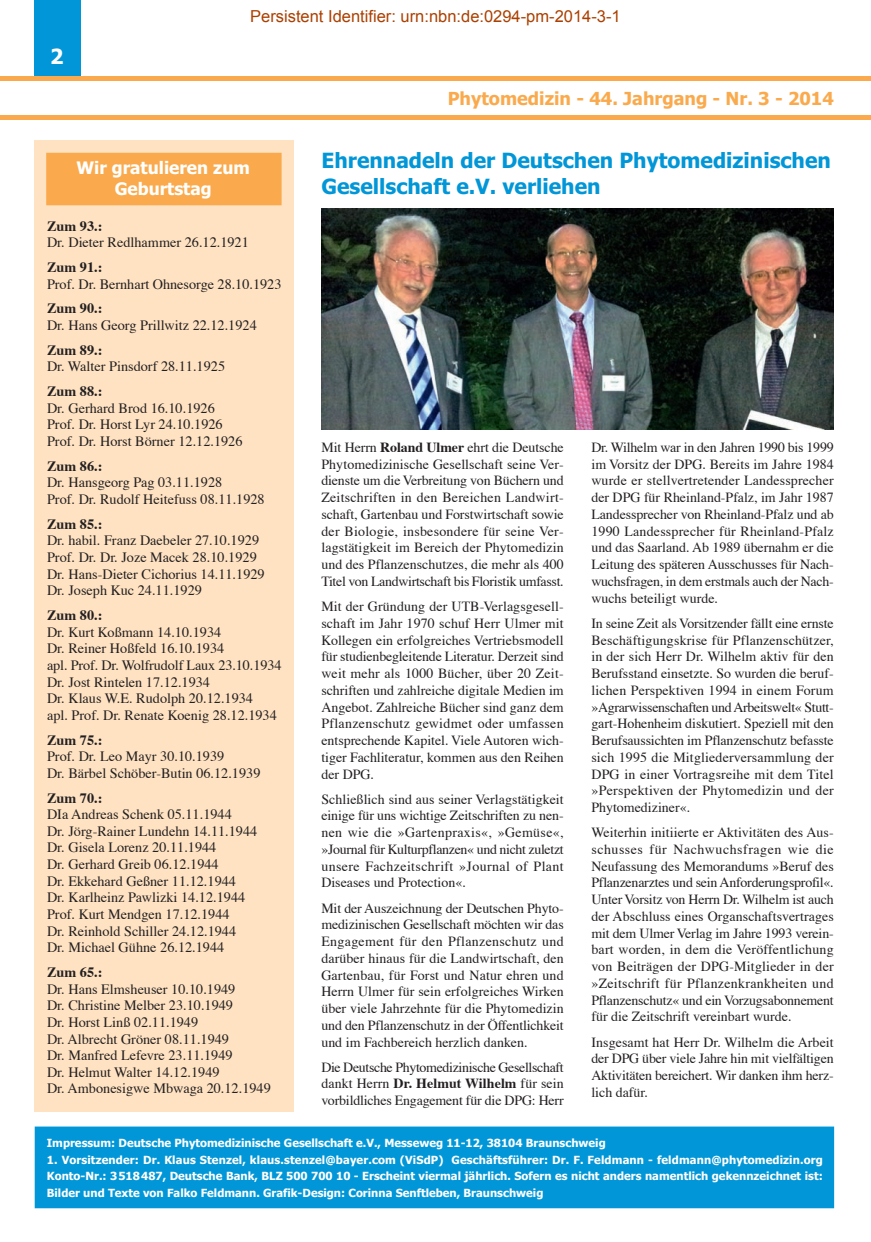
<style>
.page{position:relative;width:871px;height:1242px;background:#fff}
.page>*{position:absolute;margin:0;border:0;box-sizing:border-box;transform-origin:0 0}
.t1{font:700 21px/25.2px "Tahoma";color:#0196d7}
.t2{font:700 21px "Tahoma";color:#fff}
.t3{font:700 18px "Tahoma";color:#faaa4d}
.t4{font:700 17.25px/20.7px "Tahoma";color:#fff;text-align:center}
.t5{font:16.5px "Arial";color:#ab4000}
.t6{font:14.25px/16.6px "Times";color:#231f20}
.t7{font:700 14.25px "Times";color:#231f20}
.t8{font:13.95px/16.8px "Times";color:#231f20;text-align:justify}
.t9{font:700 11.25px/16.6px "Tahoma";color:#fff;text-align:justify}
.s1{font-weight:700}
</style>
<div class="page">
<div style="left:35px;top:140px;width:259px;height:971px;background:#fee2c2"></div>
<div style="left:46px;top:153px;width:236px;height:52px;background:#faaa4d"></div>
<div style="left:35px;top:0;width:46px;height:80px;background:#0196d7"></div>
<hr style="left:0;top:116px;width:871px;height:4px;background:#faaa4d">
<div style="left:0;top:76px;width:871px;height:5px;background:#faaa4d"></div>
<div style="left:35px;top:1126px;width:799px;height:82px;background:#0196d7"></div>
<img style="left:321px;top:208px;width:513px;height:221px">
<h1 class="t2" style="left:50px;top:48px;width:15px">2</h1>
<p class="t5" style="left:250px;top:5px;width:372px">Persistent Identifier: urn:nbn:de:0294-pm-2014-3-1</p>
<p class="t3" style="left:448px;top:91px;width:388px">Phytomedizin - 44. Jahrgang - Nr. 3 - 2014</p>
<p class="t4" style="left:76px;top:159px;width:175px">Wir gratulieren zum<br>Geburtstag</p>
<h1 class="t1" style="left:321px;top:150px;width:511px">Ehrennadeln der Deutschen Phytomedizinischen<br>Gesellschaft e.V. verliehen</h1>
<p class="t7" style="left:47px;top:220px;width:57px">Zum 93.:</p>
<p class="t6" style="left:47px;top:235px;width:203px">Dr. Dieter Redlhammer 26.12.1921</p>
<p class="t7" style="left:47px;top:261px;width:57px">Zum 91.:</p>
<p class="t6" style="left:47px;top:277px;width:236px">Prof. Dr. Bernhart Ohnesorge 28.10.1923</p>
<p class="t7" style="left:47px;top:303px;width:57px">Zum 90.:</p>
<p class="t6" style="left:47px;top:318px;width:211px">Dr. Hans Georg Prillwitz 22.12.1924</p>
<p class="t7" style="left:47px;top:344px;width:57px">Zum 89.:</p>
<p class="t6" style="left:47px;top:359px;width:180px">Dr. Walter Pinsdorf 28.11.1925</p>
<p class="t7" style="left:47px;top:385px;width:57px">Zum 88.:</p>
<p class="t6" style="left:47px;top:401px;width:197px">Dr. Gerhard Brod 16.10.1926<br>Prof. Dr. Horst Lyr 24.10.1926<br>Prof. Dr. Horst Börner 12.12.1926</p>
<p class="t7" style="left:47px;top:460px;width:57px">Zum 86.:</p>
<p class="t6" style="left:47px;top:475px;width:219px">Dr. Hansgeorg Pag 03.11.1928<br>Prof. Dr. Rudolf Heitefuss 08.11.1928</p>
<p class="t7" style="left:47px;top:518px;width:57px">Zum 85.:</p>
<p class="t6" style="left:47px;top:533px;width:219px">Dr. habil. Franz Daebeler 27.10.1929<br>Prof. Dr. Dr. Joze Macek 28.10.1929<br>Dr. Hans-Dieter Cichorius 14.11.1929<br>Dr. Joseph Kuc 24.11.1929</p>
<p class="t7" style="left:47px;top:609px;width:57px">Zum 80.:</p>
<p class="t6" style="left:47px;top:624px;width:236px">Dr. Kurt Koßmann 14.10.1934<br>Dr. Reiner Hoßfeld 16.10.1934<br>apl. Prof. Dr. Wolfrudolf Laux 23.10.1934<br>Dr. Jost Rintelen 17.12.1934<br>Dr. Klaus W.E. Rudolph 20.12.1934<br>apl. Prof. Dr. Renate Koenig 28.12.1934</p>
<p class="t7" style="left:47px;top:733px;width:57px">Zum 75.:</p>
<p class="t6" style="left:47px;top:749px;width:215px">Prof. Dr. Leo Mayr 30.10.1939<br>Dr. Bärbel Schöber-Butin 06.12.1939</p>
<p class="t7" style="left:47px;top:791px;width:57px">Zum 70.:</p>
<p class="t6" style="left:47px;top:807px;width:212px">DIa Andreas Schenk 05.11.1944<br>Dr. Jörg-Rainer Lundehn 14.11.1944<br>Dr. Gisela Lorenz 20.11.1944<br>Dr. Gerhard Greib 06.12.1944<br>Dr. Ekkehard Geßner 11.12.1944<br>Dr. Karlheinz Pawlizki 14.12.1944<br>Prof. Kurt Mendgen 17.12.1944<br>Dr. Reinhold Schiller 24.12.1944<br>Dr. Michael Gühne 26.12.1944</p>
<p class="t7" style="left:47px;top:966px;width:57px">Zum 65.:</p>
<p class="t6" style="left:47px;top:981px;width:225px">Dr. Hans Elmsheuser 10.10.1949<br>Dr. Christine Melber 23.10.1949<br>Dr. Horst Linß 02.11.1949<br>Dr. Albrecht Gröner 08.11.1949<br>Dr. Manfred Lefevre 23.11.1949<br>Dr. Helmut Walter 14.12.1949<br>Dr. Ambonesigwe Mbwaga 20.12.1949</p>
<p class="t8" style="left:321px;top:440px;width:244px">Mit Herrn <span class="s1">Roland Ulmer</span> ehrt die Deutsche Phytomedizinische Gesellschaft seine Ver&shy;dienste um die Verbreitung von Büchern und Zeitschriften in den Bereichen Landwirt&shy;schaft, Gartenbau und Forstwirtschaft sowie der Biologie, insbesondere für seine Ver&shy;lagstätigkeit im Bereich der Phytomedizin und des Pflanzenschutzes, die mehr als 400<br>Titel von Landwirtschaft bis Floristik umfasst.</p>
<p class="t8" style="left:321px;top:599px;width:244px">Mit der Gründung der UTB-Verlagsgesell&shy;schaft im Jahr 1970 schuf Herr Ulmer mit Kollegen ein erfolgreiches Vertriebsmodell für studienbegleitende Literatur. Derzeit sind weit mehr als 1000 Bücher, über 20 Zeit&shy;schriften und zahlreiche digitale Medien im Angebot. Zahlreiche Bücher sind ganz dem Pflanzenschutz gewidmet oder umfassen entsprechende Kapitel. Viele Autoren wich&shy;tiger Fachliteratur, kommen aus den Reihen der DPG.</p>
<p class="t8" style="left:321px;top:791px;width:244px">Schließlich sind aus seiner Verlagstätigkeit einige für uns wichtige Zeitschriften zu nen&shy;nen wie die »Gartenpraxis«, »Gemüse«, »Journal für Kulturpflanzen« und nicht zuletzt unsere Fachzeitschrift »Journal of Plant Diseases und Protection«.</p>
<p class="t8" style="left:321px;top:900px;width:244px">Mit der Auszeichnung der Deutschen Phyto&shy;medizinischen Gesellschaft möchten wir das Engagement für den Pflanzenschutz und darüber hinaus für die Landwirtschaft, den Gartenbau, für Forst und Natur ehren und Herrn Ulmer für sein erfolgreiches Wirken über viele Jahrzehnte für die Phytomedizin und den Pflanzenschutz in der Öffentlichkeit und im Fachbereich herzlich danken.</p>
<p class="t8" style="left:321px;top:1059px;width:244px">Die Deutsche Phytomedizinische Gesellschaft dankt Herrn <span class="s1">Dr. Helmut Wilhelm</span> für sein vorbildliches Engagement für die DPG: Herr</p>
<p class="t8" style="left:591px;top:440px;width:244px">Dr. Wilhelm war in den Jahren 1990 bis 1999 im Vorsitz der DPG. Bereits im Jahre 1984 wurde er stellvertretender Landessprecher der DPG für Rheinland-Pfalz, im Jahr 1987<br>Landessprecher von Rheinland-Pfalz und ab 1990 Landessprecher für Rheinland-Pfalz und das Saarland. Ab 1989 übernahm er die Leitung des späteren Ausschusses für Nach&shy;wuchsfragen, in dem erstmals auch der Nach&shy;wuchs beteiligt wurde.</p>
<p class="t8" style="left:591px;top:616px;width:244px">In seine Zeit als Vorsitzender fällt eine ernste Beschäftigungskrise für Pflanzenschützer, in der sich Herr Dr. Wilhelm aktiv für den Berufsstand einsetzte. So wurden die beruf&shy;lichen Perspektiven 1994 in einem Forum »Agrarwissenschaften und Arbeitswelt« Stutt&shy;gart-Hohenheim diskutiert. Speziell mit den Berufsaussichten im Pflanzenschutz befasste sich 1995 die Mitgliederversammlung der DPG in einer Vortragsreihe mit dem Titel »Perspektiven der Phytomedizin und der Phytomediziner«.</p>
<p class="t8" style="left:591px;top:825px;width:244px">Weiterhin initiierte er Aktivitäten des Aus&shy;schusses für Nachwuchsfragen wie die Neufassung des Memorandums »Beruf des Pflanzenarztes und sein Anforderungsprofil«.<br>Unter Vorsitz von Herrn Dr. Wilhelm ist auch der Abschluss eines Organschaftsvertrages mit dem Ulmer Verlag im Jahre 1993 verein&shy;bart worden, in dem die Veröffentlichung von Beiträgen der DPG-Mitglieder in der »Zeitschrift für Pflanzenkrankheiten und Pflanzenschutz« und ein Vorzugsabonnement für die Zeitschrift vereinbart wurde.</p>
<p class="t8" style="left:591px;top:1034px;width:244px">Insgesamt hat Herr Dr. Wilhelm die Arbeit der DPG über viele Jahre hin mit vielfältigen Aktivitäten bereichert. Wir danken ihm herz&shy;lich dafür.</p>
<p class="t9" style="left:47px;top:1135px;width:560px">Impressum: Deutsche Phytomedizinische Gesellschaft e.V., Messeweg 11-12, 38104 Braunschweig</p>
<p class="t9" style="left:47px;top:1152px;width:777px">1. Vorsitzender: Dr. Klaus Stenzel, klaus.stenzel@bayer.com (ViSdP) Geschäftsführer: Dr. F. Feldmann - feldmann@phytomedizin.org Konto-Nr.: 3518487, Deutsche Bank, BLZ 500 700 10 - Erscheint viermal jährlich. Sofern es nicht anders namentlich gekennzeichnet ist:<br>Bilder und Texte von Falko Feldmann. Grafik-Design: Corinna Senftleben, Braunschweig</p>
</div>
